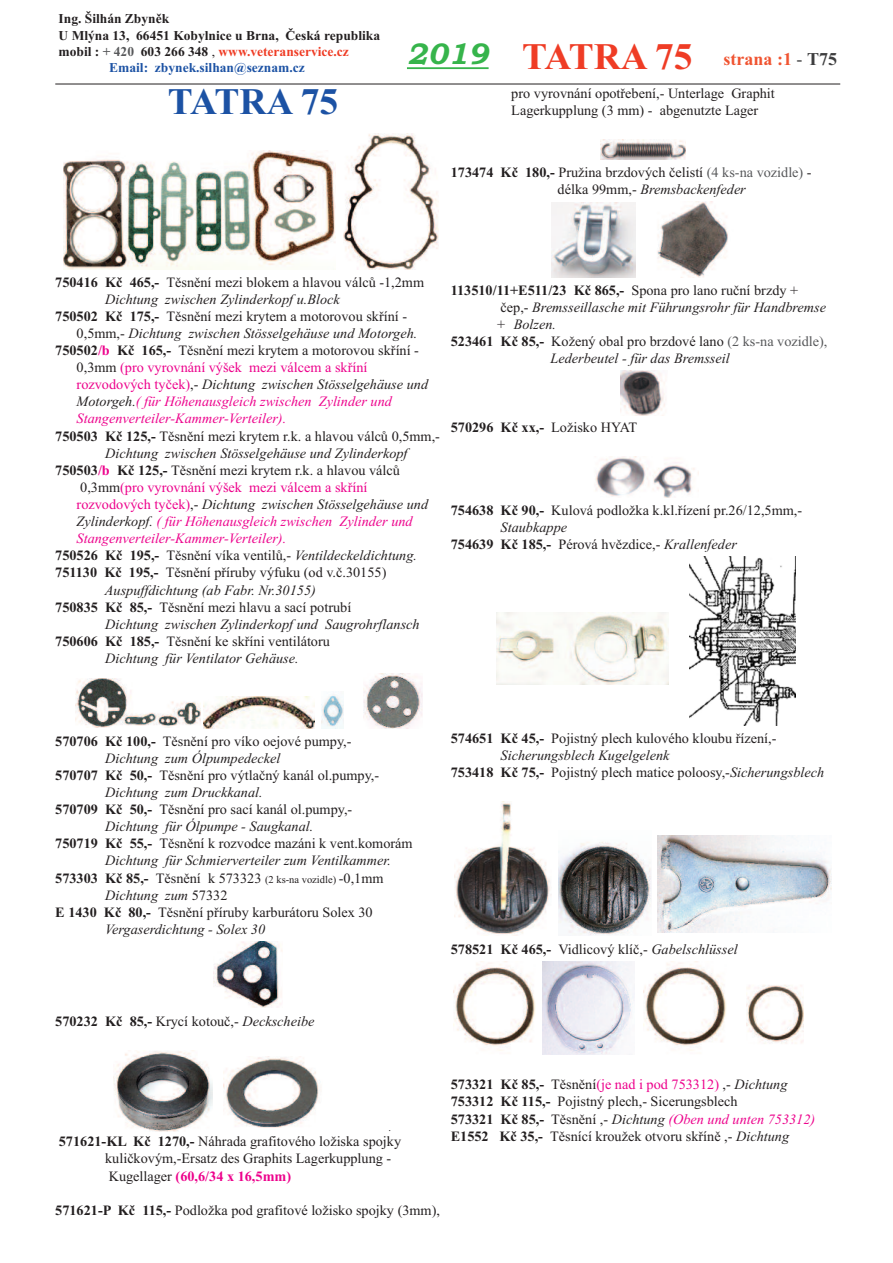
<style>
.page{position:relative;width:893px;height:1263px;background:#fff}
.page>*{position:absolute;margin:0;border:0;box-sizing:border-box;transform-origin:0 0}
.t1{font:700 37.5px "Times New Roman";color:#ef3c25}
.t2{font:700 37.5px "Times New Roman";color:#1c52a4}
.t3{font:italic 700 30px "Bookman Old Style";color:#36b44b}
.t4{font:700 18px "Times New Roman";color:#f05431}
.t5{font:14.25px/17.1px "Times New Roman";color:#231f20}
.t6{font:italic 14.25px "Times New Roman";color:#231f20}
.t7{font:italic 14.25px "Times New Roman";color:#ed028c}
.t8{font:14.25px "Times New Roman";color:#ed028c}
.t9{font:700 14.25px "Times New Roman";color:#231f20}
.t10{font:700 13.5px "Times New Roman";color:#231f20}
.t11{font:700 13.5px "Times New Roman";color:#ef3c25}
.t12{font:700 13.5px "Times New Roman";color:#1c52a4}
.t13{font:10.5px "Times New Roman";color:#231f20}
.s1{color:#231f20}
.s2{color:#57585a}
.s3{font-weight:400;color:#231f20}
.s4{font-weight:400;color:#3e3e3f}
.s5{color:#3e3e3f}
.s6{font-weight:700}
.s7{font-style:italic}
.s8{font-style:normal}
.s9{font-size:13.5px}
.s10{font-weight:700;color:#ed028c}
.s11{font-style:normal;color:#ed028c}
.s12{font-weight:700;font-style:normal}
.s13{font-weight:400}
.s14{font-size:10.5px}
.s15{color:#ed028c}
.s16{font-style:italic;color:#ed028c}
</style>
<div class="page">
<hr style="left:55px;top:84px;width:785px;height:1px;background:#231f20">
<img style="left:223px;top:1057px;width:96px;height:71px">
<img style="left:114px;top:1050px;width:99px;height:81px">
<img style="left:214px;top:941px;width:68px;height:67px">
<img style="left:364px;top:674px;width:58px;height:55px">
<img style="left:75px;top:678px;width:125px;height:50px">
<img style="left:204px;top:696px;width:110px;height:33px">
<img style="left:321px;top:695px;width:23px;height:34px">
<img style="left:63px;top:150px;width:273px;height:119px">
<img style="left:343px;top:133px;width:95px;height:136px">
<img style="left:747px;top:985px;width:57px;height:59px">
<img style="left:644px;top:961px;width:82px;height:90px">
<img style="left:543px;top:961px;width:91px;height:94px">
<img style="left:453px;top:961px;width:83px;height:90px">
<img style="left:657px;top:835px;width:175px;height:98px">
<img style="left:558px;top:842px;width:93px;height:93px">
<img style="left:454px;top:801px;width:96px;height:133px">
<svg style="left:685px;top:141px;width:1px;height:14px"></svg>
<img style="left:601px;top:140px;width:84px;height:20px">
<div style="left:550px;top:202px;width:85px;height:76px;background:#f6f4f5"></div>
<img style="left:553px;top:202px;width:82px;height:76px">
<img style="left:657px;top:201px;width:71px;height:77px">
<img style="left:496px;top:613px;width:172px;height:72px">
<img style="left:690px;top:556px;width:105px;height:170px">
<img style="left:595px;top:457px;width:100px;height:41px">
<img style="left:621px;top:370px;width:44px;height:45px">
<hr style="left:407px;top:67px;width:82px;height:2px;background:#36b44b">
<p class="t10" style="left:59px;top:11px;width:112px">Ing. Šilhán Zbyněk</p>
<p class="t10" style="left:59px;top:27px;width:323px">U Mlýna 13, 66451 Kobylnice u Brna, Česká republika</p>
<p class="t11" style="left:59px;top:43px;width:292px"><span class="s1">mobil :</span> <span class="s2">+ 420</span> <span class="s1">603 266 348</span> <span class="s3">,</span> www.veteranservice.cz</p>
<p class="t12" style="left:109px;top:60px;width:197px">Email: zbynek.silhan@seznam.cz</p>
<h1 class="t2" style="left:168px;top:79px;width:172px">TATRA 75</h1>
<h2 class="t3" style="left:407px;top:37px;width:83px">2019</h2>
<h1 class="t1" style="left:522px;top:34px;width:172px">TATRA 75</h1>
<p class="t4" style="left:724px;top:49px;width:115px">strana :1 <span class="s4">-</span> <span class="s5">T75</span></p>
<p class="t5" style="left:511px;top:85px;width:265px">pro vyrovnání opotřebení,- Unterlage Graphit<br>Lagerkupplung (3 mm) - abgenutzte Lager</p>
<p class="t5" style="left:558px;top:164px;width:256px;text-indent:-107px"><span class="s6">173474 Kč 180,-</span> Pružina brzdových čelistí <span class="s2">(4 ks-na vozidle)</span> - délka 99mm,- <span class="s7">Bremsbackenfeder</span></p>
<p class="t5" style="left:55px;top:273px;width:370px"><span class="s6">750416 Kč 465,-</span> Těsnění mezi blokem a hlavou válců -1,2mm</p>
<p class="t6" style="left:105px;top:290px;width:236px">Dichtung zwischen Zylinderkopf u.Block</p>
<p class="t5" style="left:55px;top:307px;width:353px"><span class="s6">750502 Kč 175,-</span> Těsnění mezi krytem a motorovou skříní -</p>
<p class="t6" style="left:77px;top:325px;width:342px"><span class="s8">0,5mm,-</span> Dichtung zwischen St<span class="s9">ö</span>sselgehäuse und Motorgeh.</p>
<p class="t5" style="left:55px;top:342px;width:365px"><span class="s6">750502</span><span class="s10">/b</span> <span class="s6">Kč 165,-</span> Těsnění mezi krytem a motorovou skříní -</p>
<p class="t8" style="left:77px;top:359px;width:292px"><span class="s1">0,3mm</span> (pro vyrovnání výšek mezi válcem a skříní</p>
<p class="t6" style="left:77px;top:376px;width:353px"><span class="s11">rozvodových tyček)</span><span class="s8">,-</span> Dichtung zwischen St<span class="s9">ö</span>sselgehäuse und</p>
<p class="t7" style="left:77px;top:393px;width:317px"><span class="s1">Motorgeh.</span>( für H<span class="s9">ö</span>henausgleich zwischen Zylinder und</p>
<p class="t7" style="left:77px;top:410px;width:211px">Stangenverteiler-Kammer-Verteiler).</p>
<p class="t5" style="left:55px;top:427px;width:386px"><span class="s6">750503 Kč 125,-</span> Těsnění mezi krytem r.k. a hlavou válců 0,5mm,-</p>
<p class="t6" style="left:105px;top:444px;width:304px">Dichtung zwischen St<span class="s9">ö</span>sselgehäuse und Zylinderkopf</p>
<p class="t5" style="left:55px;top:461px;width:346px"><span class="s6">750503</span><span class="s10">/b</span> <span class="s6">Kč 125,-</span> Těsnění mezi krytem r.k. a hlavou válců</p>
<p class="t8" style="left:80px;top:479px;width:289px"><span class="s1">0,3mm</span>(pro vyrovnání výšek mezi válcem a skříní</p>
<p class="t6" style="left:77px;top:496px;width:353px"><span class="s11">rozvodových tyček)</span><span class="s8">,-</span> Dichtung zwischen St<span class="s9">ö</span>sselgehäuse und</p>
<p class="t7" style="left:77px;top:513px;width:338px"><span class="s1">Zylinderkopf.</span> ( für H<span class="s9">ö</span>henausgleich zwischen Zylinder und</p>
<p class="t7" style="left:77px;top:530px;width:211px">Stangenverteiler-Kammer-Verteiler).</p>
<p class="t6" style="left:55px;top:547px;width:363px"><span class="s12">750526 Kč 195,-</span> <span class="s8">Těsnění víka ventilů,-</span> Ventildeckeldichtung.</p>
<p class="t5" style="left:55px;top:564px;width:333px"><span class="s6">751130 Kč 195,-</span> Těsnění příruby výfuku (od v.č.30155)</p>
<p class="t6" style="left:105px;top:581px;width:212px">Auspuffdichtung (ab Fabr. Nr.30155)</p>
<p class="t5" style="left:55px;top:598px;width:298px"><span class="s6">750835 Kč 85,-</span> Těsnění mezi hlavu a sací potrubí</p>
<p class="t6" style="left:105px;top:615px;width:316px">Dichtung zwischen Zylinderkopf und Saugrohrflansch</p>
<p class="t5" style="left:55px;top:632px;width:276px"><span class="s6">750606 Kč 185,-</span> Těsnění ke skříni ventilátoru</p>
<p class="t6" style="left:105px;top:650px;width:195px">Dichtung für Ventilator Gehäuse.</p>
<p class="t9" style="left:451px;top:281px;width:349px">113510/11+E511/23 Kč 865,- <span class="s13">Spona pro lano ruční brzdy +</span></p>
<p class="t6" style="left:501px;top:299px;width:327px"><span class="s8">čep,-</span> Bremsseillasche mit Führungsrohr für Handbremse</p>
<p class="t6" style="left:497px;top:316px;width:61px">+ Bolzen.</p>
<p class="t5" style="left:451px;top:332px;width:378px"><span class="s6">523461 Kč 85,-</span> Kožený obal pro brzdové lano <span class="s2">(2 ks-na vozidle),</span></p>
<p class="t6" style="left:550px;top:350px;width:181px">Lederbeutel - für das Bremsseil</p>
<p class="t9" style="left:451px;top:419px;width:188px">570296 Kč xx,- <span class="s13">Ložisko HYAT</span></p>
<p class="t5" style="left:451px;top:502px;width:353px"><span class="s6">754638 Kč 90,-</span> Kulová podložka k.kl.řízení pr.26/12,5mm,-</p>
<p class="t6" style="left:501px;top:519px;width:68px">Staubkappe</p>
<p class="t5" style="left:451px;top:536px;width:288px"><span class="s6">754639 Kč 185,-</span> Pérová hvězdice,- <span class="s7">Krallenfeder</span></p>
<p class="t5" style="left:55px;top:732px;width:298px"><span class="s6">570706 Kč 100,-</span> Těsnění pro víko oejové pumpy,-</p>
<p class="t6" style="left:105px;top:750px;width:177px">Dichtung zum Ólpumpedeckel</p>
<p class="t5" style="left:55px;top:766px;width:325px"><span class="s6">570707 Kč 50,-</span> Těsnění pro výtlačný kanál ol.pumpy,-</p>
<p class="t6" style="left:105px;top:784px;width:159px">Dichtung zum Druckkanal.</p>
<p class="t5" style="left:55px;top:801px;width:299px"><span class="s6">570709 Kč 50,-</span> Těsnění pro sací kanál ol.pumpy,-</p>
<p class="t6" style="left:105px;top:818px;width:210px">Dichtung für Ólpumpe - Saugkanal.</p>
<p class="t5" style="left:55px;top:835px;width:359px"><span class="s6">750719 Kč 55,-</span> Těsnění k rozvodce mazáni k vent.komorám</p>
<p class="t6" style="left:105px;top:852px;width:287px">Dichtung für Schmierverteiler zum Ventilkammer.</p>
<p class="t5" style="left:55px;top:869px;width:330px"><span class="s6">573303 Kč 85,-</span> Těsnění k 573323 <span class="s14">(2 ks-na vozidle)</span> -0,1mm</p>
<p class="t6" style="left:105px;top:886px;width:124px">Dichtung zum <span class="s8">57332</span></p>
<p class="t5" style="left:55px;top:903px;width:319px"><span class="s6">E 1430 Kč 80,-</span> Těsnění příruby karburátoru Solex 30</p>
<p class="t6" style="left:105px;top:921px;width:162px">Vergaserdichtung - Solex 30</p>
<p class="t5" style="left:451px;top:729px;width:327px"><span class="s6">574651 Kč 45,-</span> Pojistný plech kulového kloubu řízení,-</p>
<p class="t6" style="left:501px;top:747px;width:170px">Sicherungsblech Kugelgelenk</p>
<p class="t5" style="left:451px;top:763px;width:375px"><span class="s6">753418 Kč 75,-</span> Pojistný plech matice poloosy,-<span class="s7">Sicherungsblech</span></p>
<p class="t5" style="left:451px;top:940px;width:288px"><span class="s6">578521 Kč 465,-</span> Vidlicový klíč,- <span class="s7">Gabelschlüssel</span></p>
<p class="t5" style="left:55px;top:1012px;width:261px"><span class="s6">570232 Kč 85,-</span> Krycí kotouč,- <span class="s7">Deckscheibe</span></p>
<p class="t13" style="left:388px;top:1121px;width:4px">.</p>
<p class="t5" style="left:105px;top:1133px;width:298px;text-indent:-46px"><span class="s6">571621-KL Kč 1270,-</span> Náhrada grafitového ložiska spojky kuličkovým,-Ersatz des Graphits Lagerkupplung -<br>Kugellager <span class="s10">(60,6/34 x 16,5mm)</span></p>
<p class="t5" style="left:55px;top:1201px;width:386px"><span class="s6">571621-P Kč 115,-</span> Podložka pod grafitové ložisko spojky (3mm),</p>
<p class="t5" style="left:451px;top:1076px;width:366px"><span class="s6">573321 Kč 85,-</span> Těsnění<span class="s15">(je nad i pod 753312)</span> ,- <span class="s7">Dichtung </span><span class="s6">753312 Kč 115,-</span> Pojistný plech,- Sicerungsblech<br><span class="s6">573321 Kč 85,-</span> Těsnění ,- <span class="s7">Dichtung</span> <span class="s16">(Oben und unten 753312)<br></span><span class="s6">E1552 Kč 35,-</span> Těsnící kroužek otvoru skříně ,- <span class="s7">Dichtung</span></p>
</div>
